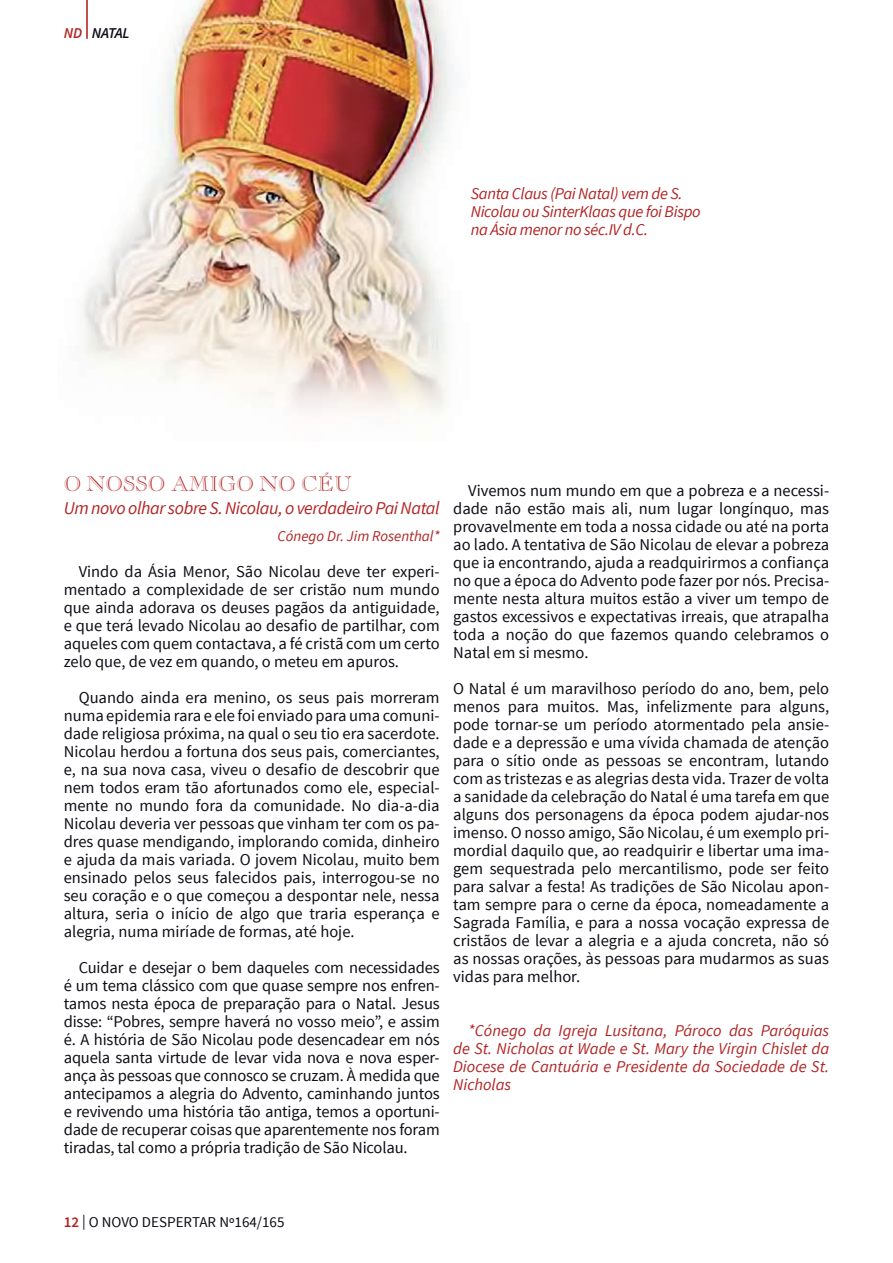
<style>
.page{position:relative;width:893px;height:1263px;background:#fff}
.page>*{position:absolute;margin:0;border:0;box-sizing:border-box;transform-origin:0 0}
.t1{font:italic 600 39px "Source Sans Pro";color:#b12424;scale:.38 1}
.t2{font:21px "Caslon Open Face LT Std";color:#b12424}
.t3{font:italic 18px "Source Sans Pro";letter-spacing:-.02em;color:#b12424}
.t4{font:16.5px/18px "Source Sans Pro";color:#0e0c15;text-align:justify}
.t5{font:italic 16.5px/18px "Source Sans Pro";letter-spacing:-.02em;color:#b12424;text-align:justify}
.t6{font:15px "Source Sans Pro";color:#0e0c15}
.t7{font:italic 15px "Source Sans Pro";color:#b12424}
.t8{font:italic 600 15px "Source Sans Pro";letter-spacing:-.04em;color:#0e0c15}
.t9{font:italic 600 15px "Source Sans Pro";color:#b12424}
.s1{font-weight:600;color:#b12424}
</style>
<div class="page">
<img style="left:83px;top:0;width:372px;height:413px">
<hr style="left:892px;top:491px;width:1px;height:772px;background:#b12424">
<hr style="left:87px;top:0;width:1px;height:39px;background:#b12424">
<h1 class="t1" style="left:85px;top:-8px;width:11px">|</h1>
<p class="t9" style="left:64px;top:24px;width:20px">ND</p>
<p class="t8" style="left:92px;top:24px;width:40px">NATAL</p>
<p class="t5" style="left:471px;top:184px;width:231px;text-align:left">Santa Claus (Pai Natal) vem de S.<br>Nicolau ou SinterKlaas que foi Bispo na Ásia menor no séc.IV d.C.</p>
<p class="t2" style="left:64px;top:472px;width:290px">O NOSSO AMIGO NO CÉU</p>
<p class="t3" style="left:64px;top:497px;width:377px">Um novo olhar sobre S. Nicolau, o verdadeiro Pai Natal</p>
<p class="t7" style="left:278px;top:527px;width:164px">Cónego Dr. Jim Rosenthal*</p>
<p class="t4" style="left:64px;top:563px;width:378px;text-indent:15px">Vindo da Ásia Menor, São Nicolau deve ter experi&shy;mentado a complexidade de ser cristão num mundo que ainda adorava os deuses pagãos da antiguidade, e que terá levado Nicolau ao desafio de partilhar, com aqueles com quem contactava, a fé cristã com um certo zelo que, de vez em quando, o meteu em apuros.</p>
<p class="t4" style="left:64px;top:689px;width:378px;text-indent:15px">Quando ainda era menino, os seus pais morreram numa epidemia rara e ele foi enviado para uma comuni&shy;dade religiosa próxima, na qual o seu tio era sacerdote.<br>Nicolau herdou a fortuna dos seus pais, comerciantes, e, na sua nova casa, viveu o desafio de descobrir que nem todos eram tão afortunados como ele, especial&shy;mente no mundo fora da comunidade. No dia-a-dia Nicolau deveria ver pessoas que vinham ter com os pa&shy;dres quase mendigando, implorando comida, dinheiro e ajuda da mais variada. O jovem Nicolau, muito bem ensinado pelos seus falecidos pais, interrogou-se no seu coração e o que começou a despontar nele, nessa altura, seria o início de algo que traria esperança e alegria, numa miríade de formas, até hoje.</p>
<p class="t4" style="left:64px;top:959px;width:378px;text-indent:15px">Cuidar e desejar o bem daqueles com necessidades é um tema clássico com que quase sempre nos enfren&shy;tamos nesta época de preparação para o Natal. Jesus disse: “Pobres, sempre haverá no vosso meio”, e assim é. A história de São Nicolau pode desencadear em nós aquela santa virtude de levar vida nova e nova esper&shy;ança às pessoas que connosco se cruzam. À medida que antecipamos a alegria do Advento, caminhando juntos e revivendo uma história tão antiga, temos a oportuni&shy;dade de recuperar coisas que aparentemente nos foram tiradas, tal como a própria tradição de São Nicolau.</p>
<p class="t4" style="left:453px;top:482px;width:378px;text-indent:15px">Vivemos num mundo em que a pobreza e a necessi&shy;dade não estão mais ali, num lugar longínquo, mas provavelmente em toda a nossa cidade ou até na porta ao lado. A tentativa de São Nicolau de elevar a pobreza que ia encontrando, ajuda a readquirirmos a confiança no que a época do Advento pode fazer por nós. Precisa&shy;mente nesta altura muitos estão a viver um tempo de gastos excessivos e expectativas irreais, que atrapalha toda a noção do que fazemos quando celebramos o Natal em si mesmo.</p>
<p class="t4" style="left:453px;top:680px;width:378px">O Natal é um maravilhoso período do ano, bem, pelo menos para muitos. Mas, infelizmente para alguns, pode tornar-se um período atormentado pela ansie&shy;dade e a depressão e uma vívida chamada de atenção para o sítio onde as pessoas se encontram, lutando com as tristezas e as alegrias desta vida. Trazer de volta a sanidade da celebração do Natal é uma tarefa em que alguns dos personagens da época podem ajudar-nos imenso. O nosso amigo, São Nicolau, é um exemplo pri&shy;mordial daquilo que, ao readquirir e libertar uma ima&shy;gem sequestrada pelo mercantilismo, pode ser feito para salvar a festa! As tradições de São Nicolau apon&shy;tam sempre para o cerne da época, nomeadamente a Sagrada Família, e para a nossa vocação expressa de cristãos de levar a alegria e a ajuda concreta, não só as nossas orações, às pessoas para mudarmos as suas vidas para melhor.</p>
<p class="t5" style="left:453px;top:1021px;width:377px;text-indent:15px">*Cónego da Igreja Lusitana, Pároco das Paróquias de St. Nicholas at Wade e St. Mary the Virgin Chislet da Diocese de Cantuária e Presidente da Sociedade de St.<br>Nicholas</p>
<p class="t6" style="left:64px;top:1213px;width:222px"><span class="s1">12</span> | O NOVO DESPERTAR Nº164/165</p>
</div>
